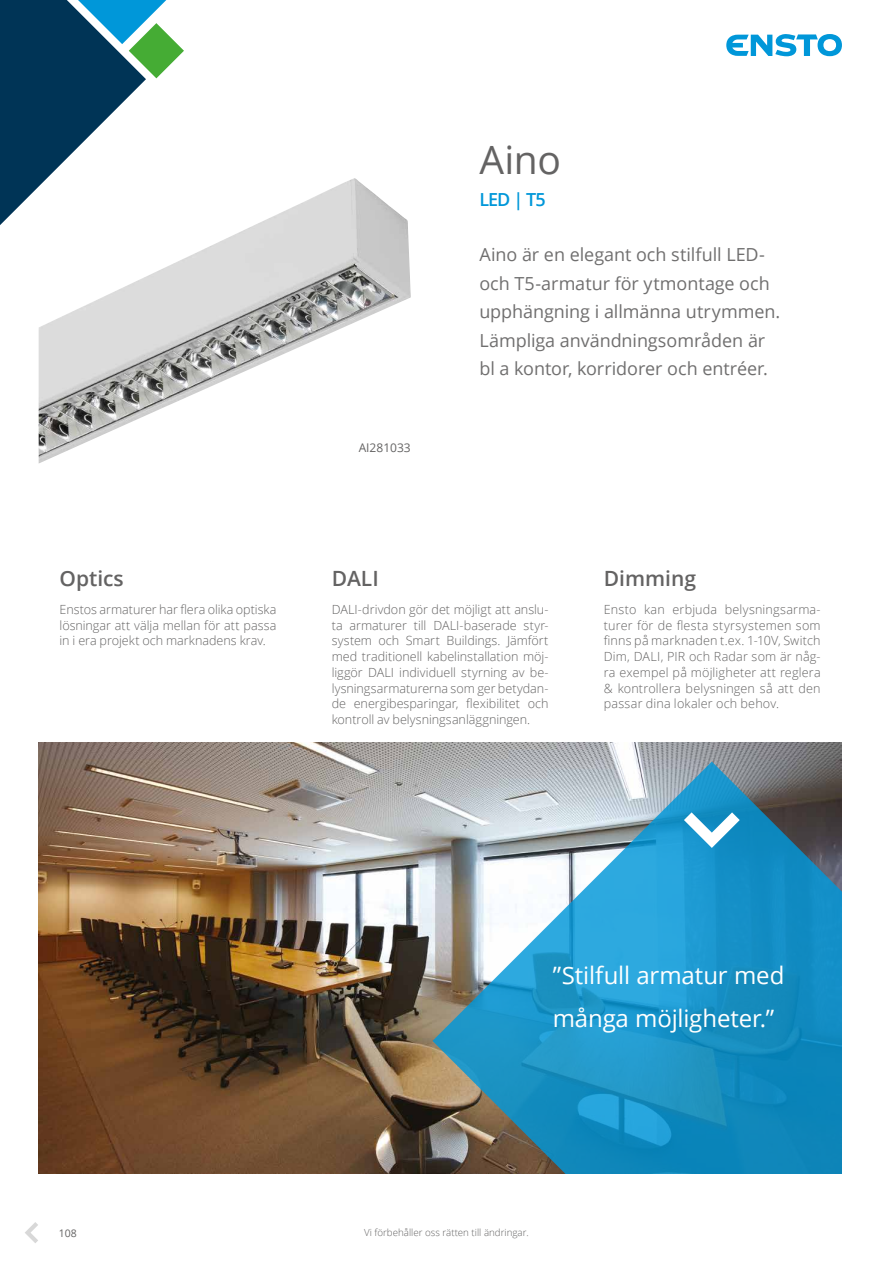
<style>
.page{position:relative;width:893px;height:1263px;background:#fff}
.page>*{position:absolute;margin:0;border:0;box-sizing:border-box;transform-origin:0 0}
.t1{font:39px "Open Sans";color:#646363}
.t2{font:24px/43.5px "Open Sans";letter-spacing:-.005em;color:#fff}
.t3{font:600 21px "Open Sans";color:#646363}
.t4{font:18px/28.5px "Open Sans";letter-spacing:-.005em;color:#706f6f}
.t5{font:600 18px "Open Sans";color:#0097d9}
.t6{font:300 12.6px/15.8px "Open Sans";color:#646363;text-align:justify}
.t7{font:12px "Open Sans";color:#646363}
.t8{font:10.5px "Open Sans";color:#646363}
.t9{font:300 9.75px "Open Sans";color:#646363}
</style>
<div class="page">
<svg style="left:726px;top:34px;width:116px;height:22px"></svg>
<svg style="left:0;top:0;width:184px;height:225px"></svg>
<svg style="left:25px;top:1222px;width:13px;height:21px"></svg>
<img style="left:39px;top:178px;width:372px;height:285px">
<img style="left:39px;top:742px;width:803px;height:432px">
<svg style="left:432px;top:761px;width:410px;height:413px;background:#4e9bbc"></svg>
<svg style="left:684px;top:812px;width:56px;height:36px"></svg>
<h1 class="t1" style="left:479px;top:133px;width:83px">Aino</h1>
<h3 class="t5" style="left:479px;top:187px;width:68px">LED | T5</h3>
<h3 class="t3" style="left:60px;top:564px;width:66px">Optics</h3>
<p class="t6" style="left:60px;top:601px;width:218px">Enstos armaturer har flera olika optiska lösningar att välja mellan för att passa in i era projekt och marknadens krav.</p>
<p class="t7" style="left:359px;top:439px;width:54px">AI281033</p>
<h3 class="t4" style="left:479px;top:240px;width:302px">Aino är en elegant och stilfull LED&shy;och T5-armatur för ytmontage och upphängning i allmänna utrymmen.<br>Lämpliga användningsområden är bl a kontor, korridorer och entréer.</h3>
<h3 class="t3" style="left:332px;top:564px;width:49px">DALI</h3>
<p class="t6" style="left:332px;top:601px;width:218px">DALI-drivdon gör det möjligt att anslu&shy;ta armaturer till DALI-baserade styr&shy;system och Smart Buildings. Jämfört med traditionell kabelinstallation möj&shy;liggör DALI individuell styrning av be&shy;lysningsarmaturerna som ger betydan&shy;de energibesparingar, flexibilitet och kontroll av belysningsanläggningen.</p>
<h3 class="t3" style="left:604px;top:564px;width:94px">Dimming</h3>
<p class="t6" style="left:604px;top:601px;width:218px">Ensto kan erbjuda belysningsarma&shy;turer för de flesta styrsystemen som finns på marknaden t.ex. 1-10V, Switch Dim, DALI, PIR och Radar som är någ&shy;ra exempel på möjligheter att reglera &amp; kontrollera belysningen så att den passar dina lokaler och behov.</p>
<h2 class="t2" style="left:553px;top:953px;width:233px">”Stilfull armatur med många möjligheter.”</h2>
<p class="t8" style="left:59px;top:1226px;width:20px">108</p>
<p class="t9" style="left:364px;top:1226px;width:166px">Vi förbehåller oss rätten till ändringar.</p>
</div>
